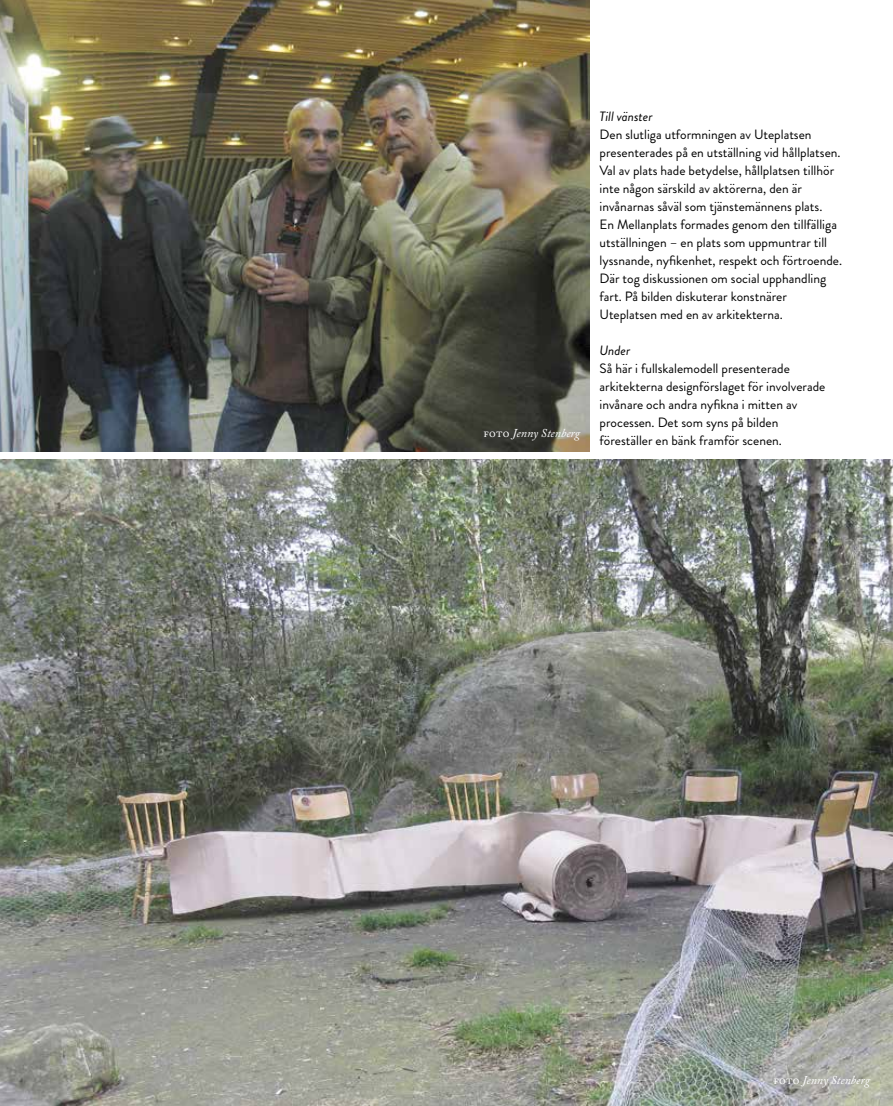
<style>
.page{position:relative;width:893px;height:1106px;background:#fff}
.page>*{position:absolute;margin:0;border:0;box-sizing:border-box;transform-origin:0 0}
.t1{font:13.5px/18px "Brandon Grotesque";color:#000}
.t2{font:italic 13.5px "Brandon Grotesque";color:#000}
.t3{font:italic 12px "Adobe Caslon";color:#fff}
.s1{font-family:"Adobe Caslon Regular SC";font-style:normal}
</style>
<div class="page">
<img style="left:0;top:0;width:589px;height:451px">
<img style="left:0;top:459px;width:893px;height:647px">
<p class="t3" style="left:483px;top:427px;width:98px"><span class="s1">foto</span> Jenny Stenberg</p>
<p class="t2" style="left:600px;top:107px;width:55px">Till vänster</p>
<p class="t1" style="left:600px;top:125px;width:244px">Den slutliga utformningen av Uteplatsen presenterades på en utställning vid hållplatsen.<br>Val av plats hade betydelse, hållplatsen tillhör inte någon särskild av aktörerna, den är invånarnas såväl som tjänstemännens plats.<br>En Mellanplats formades genom den tillfälliga utställningen – en plats som uppmuntrar till lyssnande, nyfikenhet, respekt och förtroende.<br>Där tog diskussionen om social upphandling fart. På bilden diskuterar konstnärer Uteplatsen med en av arkitekterna.</p>
<p class="t2" style="left:600px;top:341px;width:32px">Under</p>
<p class="t1" style="left:600px;top:359px;width:227px">Så här i fullskalemodell presenterade arkitekterna designförslaget för involverade invånare och andra nyfikna i mitten av processen. Det som syns på bilden föreställer en bänk framför scenen.</p>
<p class="t3" style="left:773px;top:1073px;width:98px"><span class="s1">foto</span> Jenny Stenberg</p>
</div>
